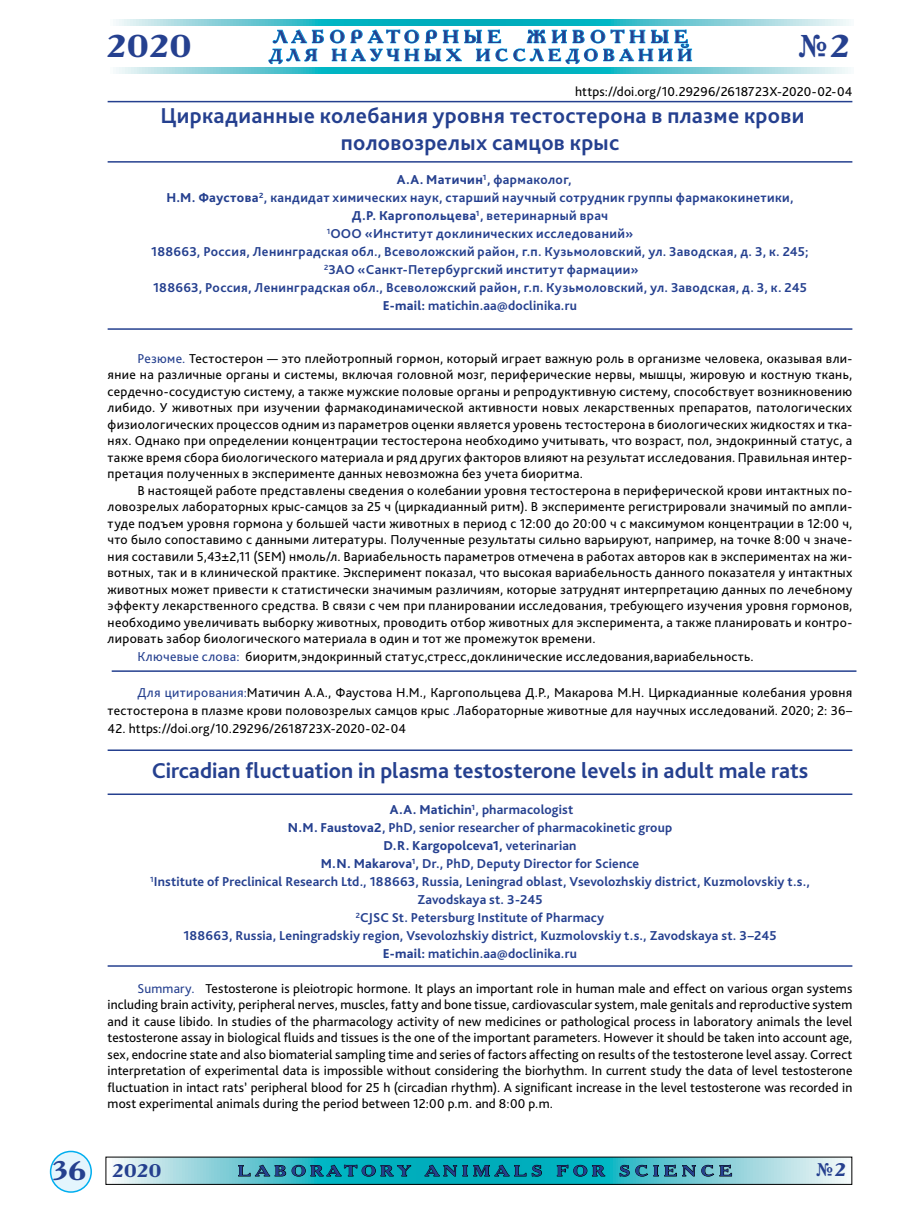
<style>
.page{position:relative;width:915px;height:1212px;background:#fff}
.page>*{position:absolute;margin:0;border:0;box-sizing:border-box;transform-origin:0 0}
.t1{font:700 31.5px "Academy C";color:#25408f;scale:1.25 1}
.t2{font:700 31.5px "Academy C";color:#25408f;scale:.9 1}
.t3{font:700 27px "Academy C";color:#25408f;scale:1.25 1}
.t4{font:700 22.5px/27px "Bliss Pro";letter-spacing:.01em;color:#25408f;text-align:center}
.t5{font:700 18.3px "Academy C";color:#25408f;scale:1.25 1}
.t6{font:700 18.3px "Academy C";color:#25408f;scale:.9 1}
.t7{font:700 18px "Academy C";letter-spacing:.25em;color:#25408f;scale:1.1 1}
.t8{font:700 16.8px "Academy C";letter-spacing:.25em;color:#25408f;scale:1.1 1}
.t9{font:700 15px "Academy C";letter-spacing:.25em;color:#25408f;scale:1.25 1}
.t10{font:13.5px/16.5px "Bliss Pro";letter-spacing:.025em;color:#000;text-align:justify}
.t11{font:700 13.5px/18px "Bliss Pro";letter-spacing:.015em;color:#25408f;text-align:center}
.t12{font:13.5px "Bliss Pro";letter-spacing:.005em;color:#000}
.t13{font:800 13.5px "Bliss Pro";letter-spacing:.03em;color:#25408f}
.s1{font-weight:800}
.s2{font-weight:700}
.s3{color:#25408f}
</style>
<div class="page">
<svg style="left:116px;top:19px;width:735px;height:6px;background:#53c5cf"></svg>
<svg style="left:116px;top:67px;width:735px;height:6px;background:#53c5cf"></svg>
<svg style="left:268px;top:29px;width:424px;height:35px"></svg>
<div style="left:51px;top:1151px;width:40px;height:41px;background:#e4f5fd;border-radius:50%"></div>
<div style="left:50px;top:1151px;width:42px;height:42px;border:2px solid #00aeef;border-radius:50%"></div>
<svg style="left:115px;top:1159px;width:734px;height:24px;background:#71cdd6"></svg>
<div style="left:105px;top:1157px;width:746px;height:28px;border:1px solid #000"></div>
<svg style="left:238px;top:1164px;width:173px;height:13px;background:#18858f"></svg>
<svg style="left:424px;top:1156px;width:118px;height:21px;background:#078893"></svg>
<svg style="left:556px;top:1164px;width:49px;height:13px"></svg>
<svg style="left:619px;top:1156px;width:113px;height:21px;background:#4f99a2"></svg>
<hr style="left:108px;top:161px;width:744px;height:2px;background:#25408f">
<hr style="left:108px;top:101px;width:744px;height:1px;background:#25408f">
<hr style="left:108px;top:328px;width:744px;height:2px;background:#25408f">
<hr style="left:112px;top:670px;width:744px;height:2px;background:#25408f">
<hr style="left:108px;top:749px;width:744px;height:2px;background:#25408f">
<hr style="left:108px;top:965px;width:744px;height:2px;background:#25408f">
<hr style="left:108px;top:793px;width:744px;height:2px;background:#25408f">
<h3 class="t7" style="left:273px;top:25px;width:209px">ЛАБОРАТОРНЫЕ</h3>
<h3 class="t7" style="left:526px;top:25px;width:148px">ЖИВОТНЫЕ</h3>
<p class="t8" style="left:269px;top:44px;width:386px">ДЛЯ НАУЧНЫХ ИССЛЕДОВАНИЙ</p>
<h1 class="t1" style="left:106px;top:25px;width:70px">2020</h1>
<h1 class="t2" style="left:797px;top:25px;width:60px">№2</h1>
<p class="t12" style="left:575px;top:83px;width:279px">https://doi.org/10.29296/2618723X-2020-02-04</p>
<h3 class="t4" style="left:160px;top:101px;width:645px">Циркадианные колебания уровня тестостерона в плазме крови половозрелых самцов крыс</h3>
<p class="t11" style="left:397px;top:170px;width:176px"><span class="s1">А.А. Матичин</span><sup>1</sup>, фармаколог,</p>
<p class="t11" style="left:166px;top:188px;width:628px"><span class="s1">Н.М. Фаустова</span><sup>2</sup>, кандидат химических наук, старший научный сотрудник группы фармакокинетики,</p>
<p class="t13" style="left:352px;top:207px;width:257px">Д.Р. Каргопольцева<sup>1</sup><span class="s2">, ветеринарный врач</span></p>
<p class="t11" style="left:326px;top:224px;width:308px"><sup>1</sup>ООО «Институт доклинических исследований»</p>
<p class="t11" style="left:151px;top:242px;width:658px">188663, Россия, Ленинградская обл., Всеволожский район, г.п. Кузьмоловский, ул. Заводская, д. 3, к. 245;</p>
<p class="t11" style="left:324px;top:260px;width:316px"><sup>2</sup>ЗАО «Санкт-Петербургский институт фармации»</p>
<p class="t11" style="left:153px;top:278px;width:655px">188663, Россия, Ленинградская обл., Всеволожский район, г.п. Кузьмоловский, ул. Заводская, д. 3, к. 245</p>
<p class="t11" style="left:383px;top:296px;width:196px"><span class="s1">Е-mail:</span> matichin.aa@doclinika.ru</p>
<p class="t10" style="left:108px;top:350px;width:746px;text-indent:30px"><span class="s3">Резюме.</span> Тестостерон — это плейотропный гормон, который играет важную роль в организме человека, оказывая вли&shy;яние на различные органы и системы, включая головной мозг, периферические нервы, мышцы, жировую и костную ткань, сердечно-сосудистую систему, а также мужские половые органы и репродуктивную систему, способствует возникновению либидо. У животных при изучении фармакодинамической активности новых лекарственных препаратов, патологических физиологических процессов одним из параметров оценки является уровень тестостерона в биологических жидкостях и тка&shy;нях. Однако при определении концентрации тестостерона необходимо учитывать, что возраст, пол, эндокринный статус, а также время сбора биологического материала и ряд других факторов влияют на результат исследования. Правильная интер&shy;претация полученных в эксперименте данных невозможна без учета биоритма.</p>
<p class="t10" style="left:108px;top:482px;width:746px;text-indent:30px">В настоящей работе представлены сведения о колебании уровня тестостерона в периферической крови интактных по&shy;ловозрелых лабораторных крыс-самцов за 25 ч (циркадианный ритм). В эксперименте регистрировали значимый по ампли&shy;туде подъем уровня гормона у большей части животных в период с 12:00 до 20:00 ч с максимумом концентрации в 12:00 ч, что было сопоставимо с данными литературы. Полученные результаты сильно варьируют, например, на точке 8:00 ч значе&shy;ния составили 5,43±2,11 (SEM) нмоль/л. Вариабельность параметров отмечена в работах авторов как в экспериментах на жи&shy;вотных, так и в клинической практике. Эксперимент показал, что высокая вариабельность данного показателя у интактных животных может привести к статистически значимым различиям, которые затруднят интерпретацию данных по лечебному эффекту лекарственного средства. В связи с чем при планировании исследования, требующего изучения уровня гормонов, необходимо увеличивать выборку животных, проводить отбор животных для эксперимента, а также планировать и контро&shy;лировать забор биологического материала в один и тот же промежуток времени.</p>
<p class="t10" style="left:137px;top:648px;width:617px"><span class="s3">Ключевые слова:</span> биоритм,эндокринный статус,стресс,доклинические исследования,вариабельность.</p>
<p class="t10" style="left:108px;top:683px;width:746px;line-height:18px;text-align:right"><span class="s3">Для цитирования:</span>Матичин А.А., Фаустова Н.М., Каргопольцева Д.Р., Макарова М.Н. Циркадианные колебания уровня тестостерона в плазме крови половозрелых самцов крыс <span class="s3">.</span>Лабораторные животные для научных исследований. 2020; 2: 36–</p>
<p class="t12" style="left:108px;top:720px;width:300px">42. https://doi.org/10.29296/2618723X-2020-02-04</p>
<h3 class="t4" style="left:152px;top:756px;width:658px">Circadian fluctuation in plasma testosterone levels in adult male rats</h3>
<p class="t11" style="left:150px;top:800px;width:661px"><span class="s1">A.A. Matichin</span><sup>1</sup>, pharmacologist<br><span class="s1">N.M. Faustova2</span>, PhD, senior researcher of pharmacokinetic group<br><span class="s1">D.R. Kargopolceva1,</span> veterinarian<br><span class="s1">M.N. Makarova</span><sup>1</sup><span class="s1">,</span> Dr., PhD, Deputy Director for Science<br><sup>1</sup>Institute of Preclinical Research Ltd., 188663, Russia, Leningrad oblast, Vsevolozhskiy district, Kuzmolovskiy t.s., Zavodskaya st. 3-245<br><sup>2</sup>CJSC St. Petersburg Institute of Pharmacy<br>188663, Russia, Leningradskiy region, Vsevolozhskiy district, Kuzmolovskiy t.s., Zavodskaya st. 3–245<br><span class="s1">Е-mail:</span> matichin.aa@doclinika.ru</p>
<p class="t10" style="left:108px;top:979px;width:746px;text-indent:30px"><span class="s3">Summary.</span> Testosterone is pleiotropic hormone. It plays an important role in human male and effect on various organ systems including brain activity, peripheral nerves, muscles, fatty and bone tissue, cardiovascular system, male genitals and reproductive system and it cause libido. In studies of the pharmacology activity of new medicines or pathological process in laboratory animals the level testosterone assay in biological fluids and tissues is the one of the important parameters. However it should be taken into account age, sex, endocrine state and also biomaterial sampling time and series of factors affecting on results of the testosterone level assay. Correct interpretation of experimental data is impossible without considering the biorhythm. In current study the data of level testosterone fluctuation in intact rats’ peripheral blood for 25 h (circadian rhythm). A significant increase in the level testosterone was recorded in most experimental animals during the period between 12:00 p.m. and 8:00 p.m.</p>
<h2 class="t3" style="left:52px;top:1153px;width:30px">36</h2>
<p class="t9" style="left:238px;top:1161px;width:397px">LABORATORY ANIMALS FOR SCIENCE</p>
<h3 class="t5" style="left:112px;top:1158px;width:41px">2020</h3>
<h3 class="t6" style="left:815px;top:1158px;width:35px">№2</h3>
</div>
